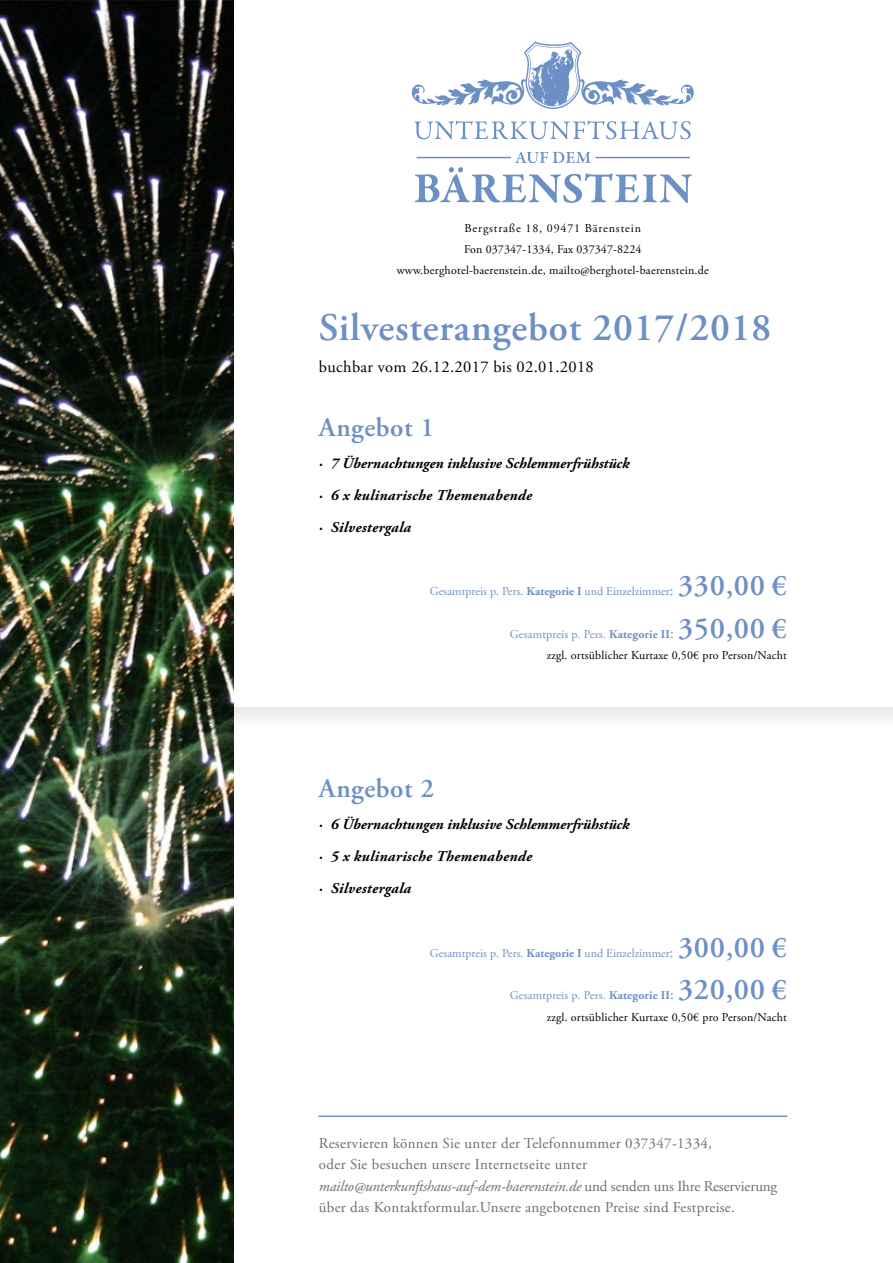
<style>
.page{position:relative;width:893px;height:1263px;background:#fff}
.page>*{position:absolute;margin:0;border:0;box-sizing:border-box;transform-origin:0 0}
.t1{font:600 39px "Adobe Garamond Pro";letter-spacing:.02em;color:#6c90c5}
.t2{font:600 27px "Adobe Garamond Pro";letter-spacing:.02em;color:#6c90c5}
.t3{font:16.5px "Adobe Garamond Pro";letter-spacing:.02em;color:#000}
.t4{font:15px/21.3px "Adobe Garamond Pro";letter-spacing:.02em;color:#6e6e6e}
.t5{font:italic 700 15px/32px "Adobe Garamond Pro";letter-spacing:.01em;color:#000}
.t6{font:12px/21.3px "Adobe Garamond Pro";letter-spacing:.01em;color:#000;text-align:right}
.t7{font:12px "Adobe Garamond Pro";color:#6c90c5}
.s1{font-weight:700}
.s2{font-size:15px}
.s3{font-weight:600;font-size:30px}
.s4{color:#6c90c5}
.s5{font-weight:700;color:#6c90c5}
.s6{font-size:15px;color:#6c90c5}
.s7{font-weight:600;font-size:30px;color:#6c90c5}
.s8{font-style:italic}
</style>
<div class="page">
<hr style="left:319px;top:1115px;width:468px;height:2px;background:#6c90c5">
<img style="left:0;top:0;width:233px;height:1263px">
<svg style="left:415px;top:152px;width:277px;height:51px"></svg>
<svg style="left:414px;top:121px;width:277px;height:18px"></svg>
<hr style="left:595px;top:157px;width:95px;height:1px;background:#6c90c5">
<hr style="left:416px;top:157px;width:95px;height:1px;background:#6c90c5">
<svg style="left:412px;top:41px;width:282px;height:68px"></svg>
<div style="left:234px;top:707px;width:659px;height:21px;background:#f3f3f3"></div>
<p class="t6" style="left:397px;top:218px;width:314px;text-align:center">Bergstraße 18, 09471 Bärenstein<br>Fon 037347-1334, Fax 037347-8224 www.berghotel-baerenstein.de, mailto@berghotel-baerenstein.de</p>
<h1 class="t1" style="left:319px;top:305px;width:454px">Silvesterangebot 2017/2018</h1>
<h3 class="t3" style="left:319px;top:357px;width:276px">buchbar vom 26.12.2017 bis 02.01.2018</h3>
<h2 class="t2" style="left:319px;top:412px;width:117px">Angebot 1</h2>
<p class="t5" style="left:319px;top:447px;width:312px">· 7 Übernachtungen inklusive Schlemmerfrühstück · 6 x kulinarische Themenabende<br>· Silvestergala</p>
<p class="t7" style="left:430px;top:584px;width:358px">Gesamtpreis p. Pers. <span class="s1">Kategorie I</span> und Einzelzimmer<span class="s2">:</span> <span class="s3">330,00 €</span></p>
<p class="t6" style="left:510px;top:624px;width:278px"><span class="s4">Gesamtpreis p. Pers.</span> <span class="s5">Kategorie II</span><span class="s6">:</span> <span class="s7">350,00 € </span>zzgl. ortsüblicher Kurtaxe 0,50€ pro Person/Nacht</p>
<h2 class="t2" style="left:319px;top:773px;width:117px">Angebot 2</h2>
<p class="t5" style="left:319px;top:809px;width:312px">· 6 Übernachtungen inklusive Schlemmerfrühstück · 5 x kulinarische Themenabende<br>· Silvestergala</p>
<p class="t7" style="left:430px;top:946px;width:358px">Gesamtpreis p. Pers. <span class="s1">Kategorie I</span> und Einzelzimmer<span class="s2">:</span> <span class="s3">300,00 €</span></p>
<p class="t6" style="left:510px;top:985px;width:278px"><span class="s4">Gesamtpreis p. Pers.</span> <span class="s5">Kategorie II</span><span class="s6">:</span> <span class="s7">320,00 € </span>zzgl. ortsüblicher Kurtaxe 0,50€ pro Person/Nacht</p>
<p class="t4" style="left:319px;top:1133px;width:460px">Reservieren können Sie unter der Telefonnummer 037347-1334,<br>oder Sie besuchen unsere Internetseite unter <span class="s8">mailto@unterkunftshaus-auf-dem-baerenstein.de</span> und senden uns Ihre Reservierung über das Kontaktformular.Unsere angebotenen Preise sind Festpreise.</p>
</div>
